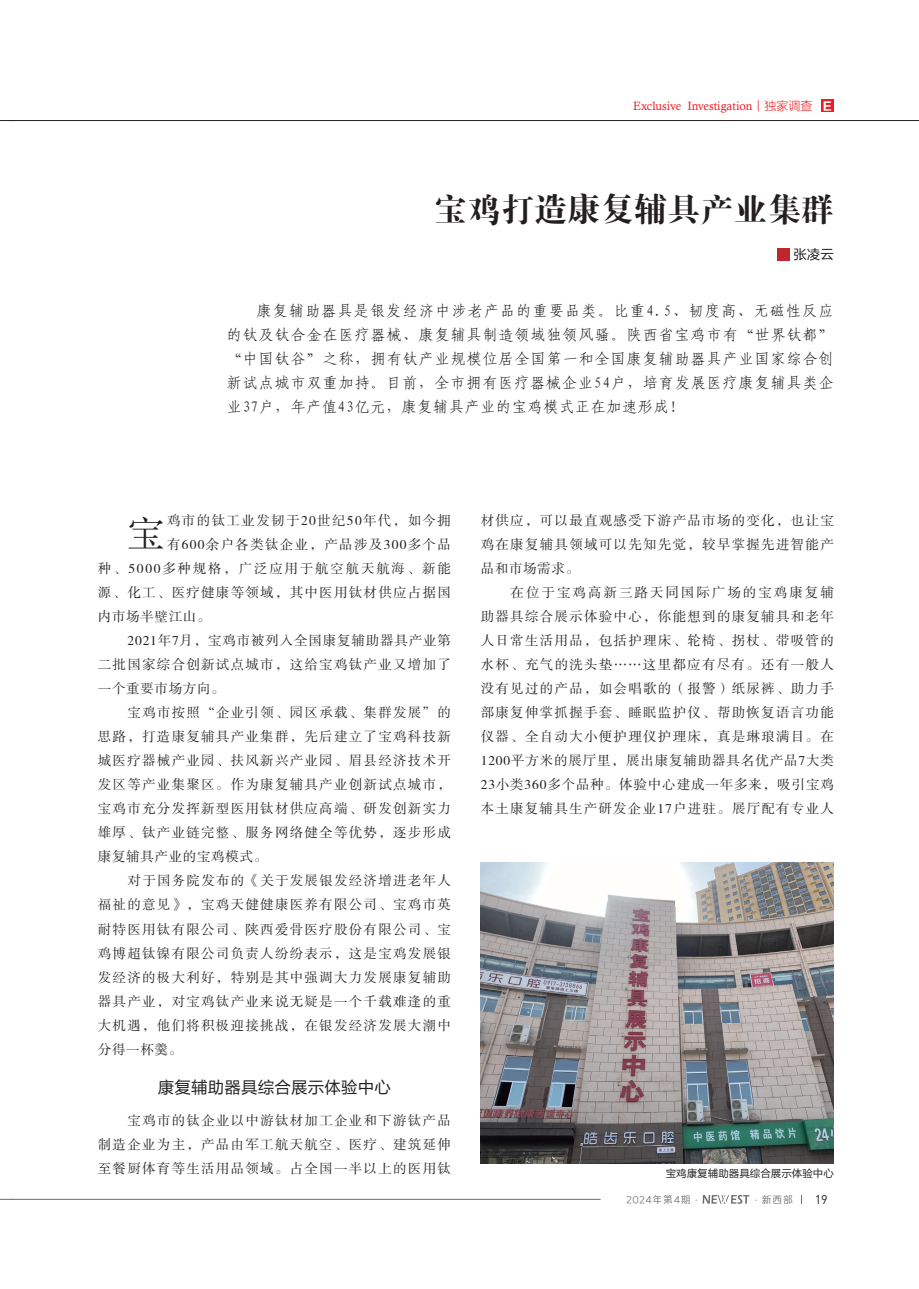
<style>
.page{position:relative;width:919px;height:1289px;background:#fff}
.page>*{position:absolute;margin:0;border:0;box-sizing:border-box;transform-origin:0 0}
.t1{font:37.5px "FZSSK GBK1 0";color:#231f20}
.t2{font:33px "FZDBSK GBK1 0";letter-spacing:.01em;color:#231f20}
.t3{font:16.5px "FZLTHK GBK1 0";letter-spacing:.01em;color:#231f20}
.t4{font:15px/24px "Fang Song GB2312";letter-spacing:.05em;color:#231f20;text-align:justify}
.t5{font:13.5px/24px "FZSSK GBK1 0";letter-spacing:.095em;color:#231f20;text-align:justify}
.t6{font:13.5px "FZSSK GBK1 0";letter-spacing:.05em;color:#231f20}
.t7{font:13.5px "FZSSK GBK1 0";letter-spacing:.13em;color:#231f20}
.t8{font:13.5px "FZSSK GBK1 0";letter-spacing:.06em;color:#231f20}
.t9{font:13.5px "FZLTHK GBK1 0";color:#231f20}
.t10{font:12.45px "DIN";color:#231f20}
.t11{font:12px "Calisto";color:#ee1d23}
.t12{font:10.5px "FZLTHK GBK1 0";color:#231f20}
.t13{font:9.75px "Loong Flash Sans GB Regular";letter-spacing:.1em;color:#6c6d70}
.s1{font-family:"FZLTXHK GBK1 0"}
.s2{font-family:"FZLTDHK GBK1 0";font-size:11.4px;color:#fff}
</style>
<div class="page">
<svg style="left:0;top:1199px;width:13px;height:1px"></svg>
<svg style="left:0;top:120px;width:13px;height:1px"></svg>
<hr style="left:13px;top:1199px;width:587px;height:1px;background:#6c6d70">
<svg style="left:702px;top:1195px;width:47px;height:8px"></svg>
<hr style="left:13px;top:120px;width:905px;height:1px;background:#231f20">
<div style="left:821px;top:99px;width:12px;height:13px;background:#ee1d23"></div>
<div style="left:776px;top:248px;width:13px;height:13px;background:#c0262d"></div>
<img style="left:480px;top:862px;width:353px;height:301px">
<p class="t11" style="left:633px;top:99px;width:201px">Exclusive Investigation<span class="s1">丨独家调查</span> <span class="s2">Ｅ</span></p>
<h2 class="t2" style="left:434px;top:192px;width:401px">宝鸡打造康复辅具产业集群</h2>
<p class="t9" style="left:793px;top:247px;width:42px">张凌云</p>
<p class="t4" style="left:227px;top:299px;width:608px;text-indent:30px">康复辅助器具是银发经济中涉老产品的重要品类。比重4.5、韧度高、无磁性反应的钛及钛合金在医疗器械、康复辅具制造领域独领风骚。陕西省宝鸡市有“世界钛都” “中国钛谷”之称，拥有钛产业规模位居全国第一和全国康复辅助器具产业国家综合创新试点城市双重加持。目前，全市拥有医疗器械企业54户，培育发展医疗康复辅具类企业37户，年产值43亿元，康复辅具产业的宝鸡模式正在加速形成！</p>
<h1 class="t1" style="left:128px;top:513px;width:39px">宝</h1>
<p class="t5" style="left:167px;top:509px;width:285px">鸡市的钛工业发韧于20世纪50年代，如今拥</p>
<p class="t5" style="left:167px;top:533px;width:285px">有600余户各类钛企业，产品涉及300多个品</p>
<p class="t7" style="left:98px;top:561px;width:354px">种、5000多种规格，广泛应用于航空航天航海、新能</p>
<p class="t5" style="left:98px;top:581px;width:354px">源、化工、医疗健康等领域，其中医用钛材供应占据国</p>
<p class="t6" style="left:98px;top:609px;width:114px">内市场半壁江山。</p>
<p class="t8" style="left:128px;top:633px;width:325px">2021年7月，宝鸡市被列入全国康复辅助器具产业第</p>
<p class="t5" style="left:98px;top:653px;width:354px">二批国家综合创新试点城市，这给宝鸡钛产业又增加了</p>
<p class="t6" style="left:98px;top:681px;width:128px">一个重要市场方向。</p>
<p class="t5" style="left:128px;top:701px;width:325px">宝鸡市按照“企业引领、园区承载、集群发展”的</p>
<p class="t5" style="left:98px;top:725px;width:354px">思路，打造康复辅具产业集群，先后建立了宝鸡科技新</p>
<p class="t5" style="left:98px;top:749px;width:354px">城医疗器械产业园、扶风新兴产业园、眉县经济技术开</p>
<p class="t5" style="left:98px;top:773px;width:354px">发区等产业集聚区。作为康复辅具产业创新试点城市，</p>
<p class="t5" style="left:98px;top:797px;width:354px">宝鸡市充分发挥新型医用钛材供应高端、研发创新实力</p>
<p class="t5" style="left:98px;top:821px;width:354px">雄厚、钛产业链完整、服务网络健全等优势，逐步形成</p>
<p class="t6" style="left:98px;top:849px;width:171px">康复辅具产业的宝鸡模式。</p>
<p class="t5" style="left:128px;top:869px;width:325px">对于国务院发布的《关于发展银发经济增进老年人</p>
<p class="t5" style="left:98px;top:893px;width:354px">福祉的意见》，宝鸡天健健康医养有限公司、宝鸡市英</p>
<p class="t5" style="left:98px;top:917px;width:354px">耐特医用钛有限公司、陕西爱骨医疗股份有限公司、宝</p>
<p class="t5" style="left:98px;top:941px;width:354px">鸡博超钛镍有限公司负责人纷纷表示，这是宝鸡发展银</p>
<p class="t5" style="left:98px;top:965px;width:354px">发经济的极大利好，特别是其中强调大力发展康复辅助</p>
<p class="t5" style="left:98px;top:989px;width:354px">器具产业，对宝鸡钛产业来说无疑是一个千载难逢的重</p>
<p class="t5" style="left:98px;top:1013px;width:354px">大机遇，他们将积极迎接挑战，在银发经济发展大潮中</p>
<p class="t5" style="left:98px;top:1037px;width:86px">分得一杯羹。</p>
<p class="t3" style="left:158px;top:1078px;width:235px">康复辅助器具综合展示体验中心</p>
<p class="t5" style="left:98px;top:1109px;width:354px;text-indent:30px">宝鸡市的钛企业以中游钛材加工企业和下游钛产品制造企业为主，产品由军工航天航空、医疗、建筑延伸至餐厨体育等生活用品领域。占全国一半以上的医用钛</p>
<p class="t5" style="left:480px;top:509px;width:354px">材供应，可以最直观感受下游产品市场的变化，也让宝鸡在康复辅具领域可以先知先觉，较早掌握先进智能产品和市场需求。</p>
<p class="t5" style="left:480px;top:581px;width:354px;text-indent:30px">在位于宝鸡高新三路天同国际广场的宝鸡康复辅助器具综合展示体验中心，你能想到的康复辅具和老年人日常生活用品，包括护理床、轮椅、拐杖、带吸管的水杯、充气的洗头垫……这里都应有尽有。还有一般人没有见过的产品，如会唱歌的（报警）纸尿裤、助力手部康复伸掌抓握手套、睡眠监护仪、帮助恢复语言功能仪器、全自动大小便护理仪护理床，真是琳琅满目。在1200平方米的展厅里，展出康复辅助器具名优产品7大类23小类360多个品种。体验中心建成一年多来，吸引宝鸡本土康复辅具生产研发企业17户进驻。展厅配有专业人</p>
<p class="t12" style="left:665px;top:1167px;width:169px">宝鸡康复辅助器具综合展示体验中心</p>
<p class="t13" style="left:626px;top:1194px;width:168px">2024年第4期·　　　　 ·新西部</p>
<p class="t10" style="left:814px;top:1191px;width:13px">19</p>
</div>
